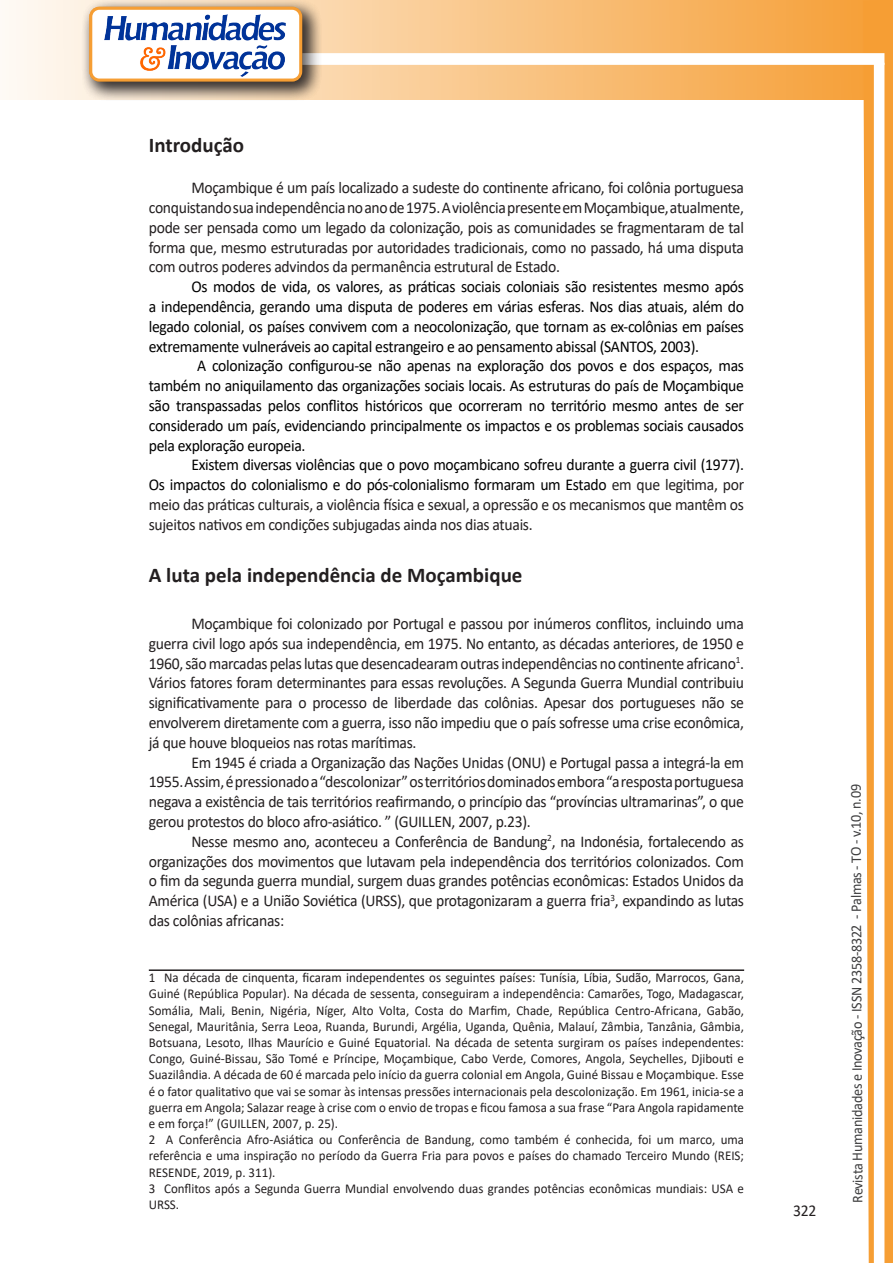
<style>
.page{position:relative;width:893px;height:1263px;background:#fff}
.page>*{position:absolute;margin:0;border:0;box-sizing:border-box;transform-origin:0 0}
.Titulo_2{font:700 21px "Calibri";color:#231f20}
.texto{font:16.5px/19.8px "Calibri";letter-spacing:-.02em;color:#231f20;text-align:justify;scale:.95 1}
.texto-2{font:16.5px/19.8px "Calibri";letter-spacing:-.02em;color:#000;text-align:justify;scale:.95 1}
.t1{font:15px "Calibri";letter-spacing:-.025em;color:#3e3e3f;scale:.95 1}
.Rodapé{font:13.5px/16.2px "Calibri";color:#231f20;text-align:justify;scale:.96 1}
.s1{color:#000}
</style>
<div class="page">
<svg style="left:5px;top:0;width:858px;height:100px;background:#f9c484"></svg>
<div style="left:302px;top:53px;width:582px;height:12px;background:#fff;border:2px solid #fff"></div>
<svg style="left:863px;top:0;width:30px;height:1263px"></svg>
<div style="left:81px;top:0;width:241px;height:102px;background:#231f20;opacity:.75"></div>
<div style="left:91px;top:8px;width:210px;height:72px;background:#fff;border-radius:9px"></div>
<img style="left:104px;top:14px;width:181px;height:62px">
<div style="left:89px;top:7px;width:213px;height:75px;border:3px solid #f69e34;border-radius:9px"></div>
<hr style="left:149px;top:969px;width:595px;height:2px;background:#231f20">
<p class="Titulo_2" style="left:149px;top:130px;width:97px">Introdução</p>
<p class="texto" style="left:149px;top:177px;width:628px;text-indent:43px">Moçambique é um país localizado a sudeste do continente africano, foi colônia portuguesa conquistando sua independência no ano de 1975. A violência presente em Moçambique, atualmente, pode ser pensada como um legado da colonização, pois as comunidades se fragmentaram de tal forma que, mesmo estruturadas por autoridades tradicionais, como no passado, há uma disputa com outros poderes advindos da permanência estrutural de Estado.</p>
<p class="texto-2" style="left:149px;top:276px;width:628px;text-indent:43px">Os modos de vida, os valores, as práticas sociais coloniais são resistentes mesmo após a independência, gerando uma disputa de poderes em várias esferas. Nos dias atuais, além do legado colonial, os países convivem com a neocolonização, que tornam as ex-colônias em países extremamente vulneráveis ao capital estrangeiro e ao pensamento abissal (SANTOS, 2003).</p>
<p class="texto-2" style="left:149px;top:356px;width:628px;text-indent:48px">A colonização configurou-se não apenas na exploração dos povos e dos espaços, mas também no aniquilamento das organizações sociais locais. As estruturas do país de Moçambique são transpassadas pelos conflitos históricos que ocorreram no território mesmo antes de ser considerado um país, evidenciando principalmente os impactos e os problemas sociais causados pela exploração europeia.</p>
<p class="texto" style="left:149px;top:455px;width:628px;text-indent:43px"><span class="s1">Existem diversas violências que o povo moçambicano sofreu durante a guerra civil (1977).<br>Os impactos do colonialismo e do pós-colonialismo formaram um Estado</span> em que legitima, por meio das práticas culturais, a violência física e sexual, a opressão e os mecanismos que mantêm os sujeitos nativos em condições subjugadas ainda nos dias atuais.</p>
<p class="Titulo_2" style="left:149px;top:560px;width:375px">A luta pela independência de Moçambique</p>
<p class="texto" style="left:149px;top:613px;width:628px;text-indent:43px">Moçambique foi colonizado por Portugal e passou por inúmeros conflitos, incluindo uma guerra civil logo após sua independência, em 1975. No entanto, as décadas anteriores, de 1950 e 1960, são marcadas pelas lutas que desencadearam outras independências no continente africano<sup>1</sup>.<br>Vários fatores foram determinantes para essas revoluções. A Segunda Guerra Mundial contribuiu significativamente para o processo de liberdade das colônias. Apesar dos portugueses não se envolverem diretamente com a guerra, isso não impediu que o país sofresse uma crise econômica, já que houve bloqueios nas rotas marítimas.</p>
<p class="texto" style="left:149px;top:752px;width:628px;text-indent:43px">Em 1945 é criada a Organização das Nações Unidas (ONU) e Portugal passa a integrá-la em 1955. Assim, é pressionado a “descolonizar” os territórios dominados embora “a resposta portuguesa negava a existência de tais territórios reafirmando, o princípio das “províncias ultramarinas”, o que gerou protestos do bloco afro-asiático. ” (GUILLEN, 2007, p.23).</p>
<p class="texto" style="left:149px;top:831px;width:628px;text-indent:43px">Nesse mesmo ano, aconteceu a Conferência de Bandung<sup>2</sup>, na Indonésia, fortalecendo as organizações dos movimentos que lutavam pela independência dos territórios colonizados. Com o fim da segunda guerra mundial, surgem duas grandes potências econômicas: Estados Unidos da América (USA) e a União Soviética (URSS), que protagonizaram a guerra fria<sup>3</sup>, expandindo as lutas das colônias africanas:</p>
<p class="Rodapé" style="left:149px;top:969px;width:622px">1 Na década de cinquenta, ficaram independentes os seguintes países: Tunísia, Líbia, Sudão, Marrocos, Gana, Guiné (República Popular). Na década de sessenta, conseguiram a independência: Camarões, Togo, Madagascar, Somália, Mali, Benin, Nigéria, Níger, Alto Volta, Costa do Marfim, Chade, República Centro-Africana, Gabão, Senegal, Mauritânia, Serra Leoa, Ruanda, Burundi, Argélia, Uganda, Quênia, Malauí, Zâmbia, Tanzânia, Gâmbia, Botsuana, Lesoto, Ilhas Maurício e Guiné Equatorial. Na década de setenta surgiram os países independentes:<br>Congo, Guiné-Bissau, São Tomé e Príncipe, Moçambique, Cabo Verde, Comores, Angola, Seychelles, Djibouti e Suazilândia. A década de 60 é marcada pelo início da guerra colonial em Angola, Guiné Bissau e Moçambique. Esse é o fator qualitativo que vai se somar às intensas pressões internacionais pela descolonização. Em 1961, inicia-se a guerra em Angola; Salazar reage à crise com o envio de tropas e ficou famosa a sua frase “Para Angola rapidamente e em força!” (GUILLEN, 2007, p. 25).</p>
<p class="Rodapé" style="left:149px;top:1131px;width:621px">2 A Conferência Afro-Asiática ou Conferência de Bandung, como também é conhecida, foi um marco, uma referência e uma inspiração no período da Guerra Fria para povos e países do chamado Terceiro Mundo (REIS; RESENDE, 2019, p. 311).</p>
<p class="Rodapé" style="left:149px;top:1180px;width:621px">3 Conflitos após a Segunda Guerra Mundial envolvendo duas grandes potências econômicas mundiais: USA e<br>URSS.</p>
<p class="texto" style="left:793px;top:1200px;width:26px">322</p>
<p class="t1" style="left:846px;top:1203px;width:442px;rotate:-90deg">Revista Humanidades e Inovação - ISSN 2358-8322 - Palmas - TO - v.10, n.09</p>
</div>
